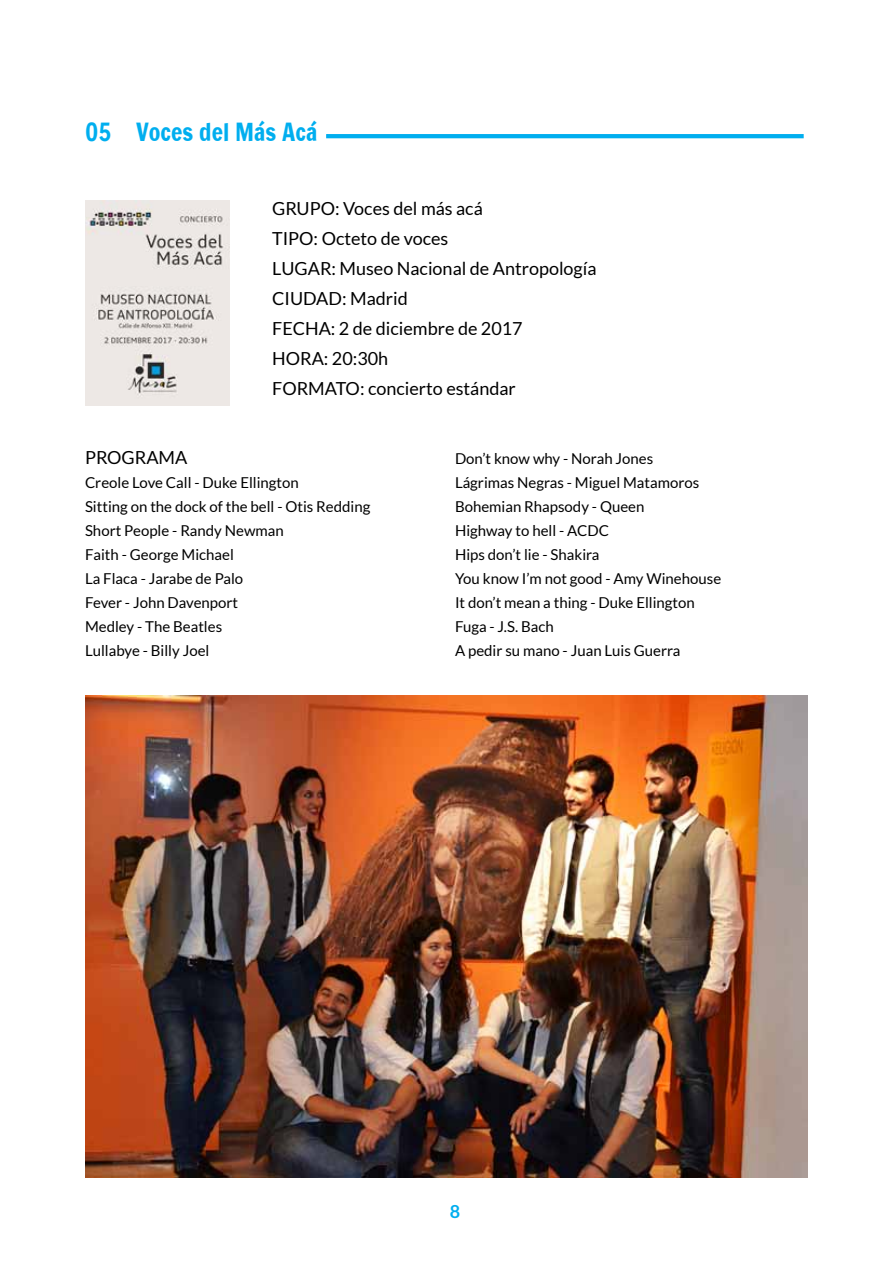
<style>
.page{position:relative;width:893px;height:1263px;background:#fff}
.page>*{position:absolute;margin:0;border:0;box-sizing:border-box;transform-origin:0 0}
.t1{font:24px "Francois One";color:#00aeef}
.t2{font:18px/30px "Lato";color:#000}
.t3{font:700 18px "Lato";color:#00aeef}
.t4{font:15px/24px "Lato";color:#000}
</style>
<div class="page">
<div style="left:326px;top:134px;width:478px;height:4px;background:#00aeef;border:2px solid #00aeef"></div>
<img style="left:85px;top:200px;width:145px;height:205px">
<img style="left:85px;top:695px;width:723px;height:482px">
<h1 class="t1" style="left:85px;top:119px;width:234px">05 Voces del Más Acá</h1>
<p class="t2" style="left:272px;top:193px;width:326px">GRUPO: Voces del más acá<br>TIPO: Octeto de voces<br>LUGAR: Museo Nacional de Antropología<br>CIUDAD: Madrid<br>FECHA: 2 de diciembre de 2017<br>HORA: 20:30h<br>FORMATO: concierto estándar</p>
<p class="t2" style="left:85px;top:442px;width:104px">PROGRAMA</p>
<p class="t4" style="left:85px;top:470px;width:287px">Creole Love Call - Duke Ellington<br>Sitting on the dock of the bell - Otis Redding<br>Short People - Randy Newman<br>Faith - George Michael<br>La Flaca - Jarabe de Palo<br>Fever - John Davenport<br>Medley - The Beatles<br>Lullabye - Billy Joel</p>
<p class="t4" style="left:455px;top:446px;width:268px">Don’t know why - Norah Jones<br>Lágrimas Negras - Miguel Matamoros<br>Bohemian Rhapsody - Queen<br>Highway to hell - ACDC<br>Hips don’t lie - Shakira<br>You know I’m not good - Amy Winehouse<br>It don’t mean a thing - Duke Ellington<br>Fuga - J.S. Bach<br>A pedir su mano - Juan Luis Guerra</p>
<p class="t3" style="left:450px;top:1201px;width:12px">8</p>
</div>
